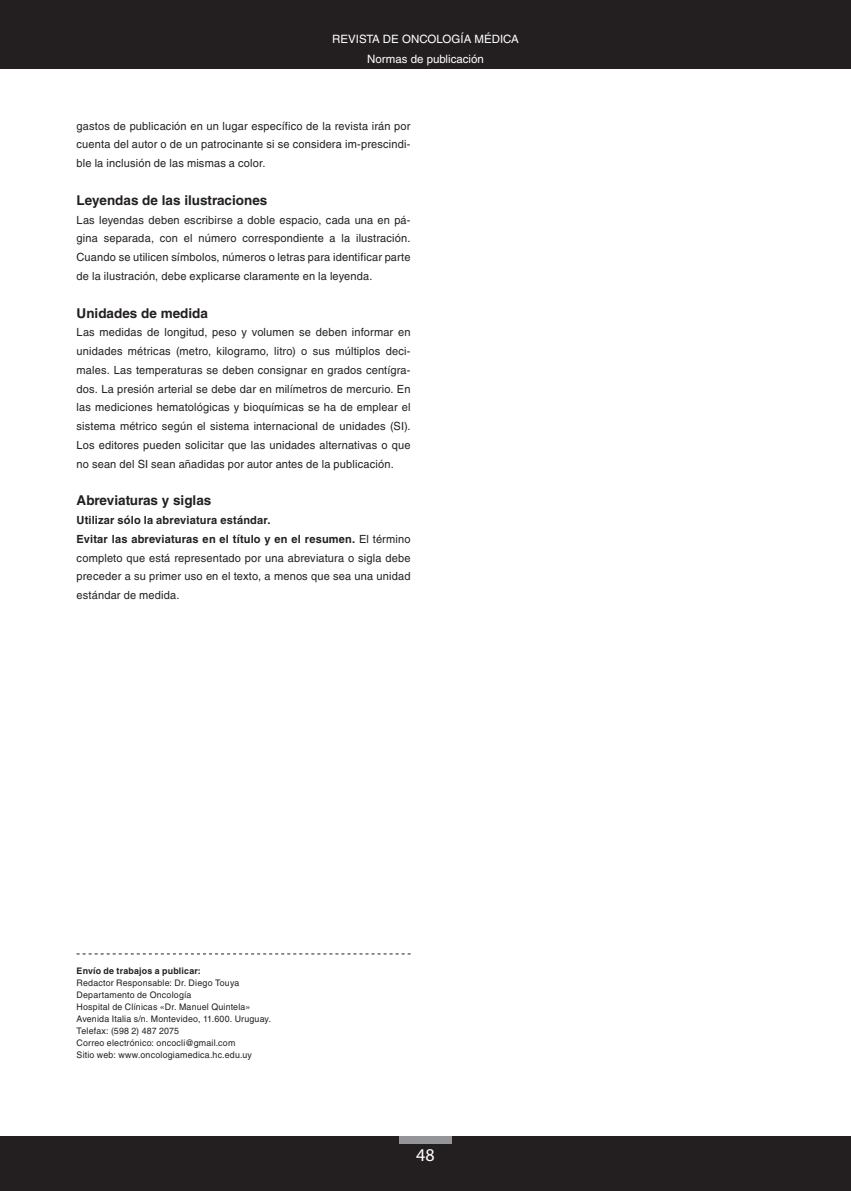
<style>
.page{position:relative;width:851px;height:1191px;background:#fff}
.page>*{position:absolute;margin:0;border:0;box-sizing:border-box;transform-origin:0 0}
.t1{font:18px "Myriad Pro";color:#fff}
.t2{font:700 13.5px "Helvetica LT Std";color:#231f20}
.t3{font:11.55px/19.4px "Helvetica LT Std";color:#fff;text-align:center}
.t4{font:11.25px/18.8px "Helvetica LT Std";letter-spacing:.015em;color:#231f20;text-align:justify}
.t5{font:9px/12px "Helvetica LT Std";letter-spacing:.025em;color:#231f20}
.t6{font:700 9px "Helvetica LT Std";letter-spacing:.02em;color:#231f20}
.s1{font-weight:700}
</style>
<div class="page">
<div style="left:0;top:1135px;width:850px;height:56px;background:#231f20"></div>
<div style="left:399px;top:1135px;width:53px;height:8px;background:#939598"></div>
<div style="left:0;top:0;width:850px;height:69px;background:#231f20"></div>
<hr style="left:850px;top:1135px;width:1px;height:56px;background:#231f20">
<hr style="left:850px;top:0;width:1px;height:69px;background:#231f20">
<svg style="left:77px;top:953px;width:333px;height:1px"></svg>
<p class="t3" style="left:332px;top:30px;width:188px">REVISTA DE ONCOLOGÍA MÉDICA<br>Normas de publicación</p>
<p class="t4" style="left:77px;top:116px;width:335px">gastos de publicación en un lugar específico de la revista irán por cuenta del autor o de un patrocinante si se considera im-prescindi&shy;ble la inclusión de las mismas a color.</p>
<p class="t2" style="left:77px;top:192px;width:192px">Leyendas de las ilustraciones</p>
<p class="t4" style="left:77px;top:210px;width:335px">Las leyendas deben escribirse a doble espacio, cada una en pá&shy;gina separada, con el número correspondiente a la ilustración.<br>Cuando se utilicen símbolos, números o letras para identificar parte de la ilustración, debe explicarse claramente en la leyenda.</p>
<p class="t2" style="left:77px;top:304px;width:133px">Unidades de medida</p>
<p class="t4" style="left:77px;top:323px;width:335px">Las medidas de longitud, peso y volumen se deben informar en unidades métricas (metro, kilogramo, litro) o sus múltiplos deci&shy;males. Las temperaturas se deben consignar en grados centígra&shy;dos. La presión arterial se debe dar en milímetros de mercurio. En las mediciones hematológicas y bioquímicas se ha de emplear el sistema métrico según el sistema internacional de unidades (SI).<br>Los editores pueden solicitar que las unidades alternativas o que no sean del SI sean añadidas por autor antes de la publicación.</p>
<p class="t2" style="left:77px;top:492px;width:136px">Abreviaturas y siglas</p>
<p class="t4" style="left:77px;top:511px;width:335px;text-align:left"><span class="s1">Utilizar sólo la abreviatura estándar.<br>Evitar las abreviaturas en el título y en el resumen.</span> El término completo que está representado por una abreviatura o sigla debe preceder a su primer uso en el texto, a menos que sea una unidad estándar de medida.</p>
<p class="t6" style="left:77px;top:965px;width:126px">Envío de trabajos a publicar:</p>
<p class="t5" style="left:77px;top:976px;width:196px">Redactor Responsable: Dr. Diego Touya Departamento de Oncología<br>Hospital de Clínicas «Dr. Manuel Quintela» Avenida Italia s/n. Montevideo, 11.600. Uruguay.<br>Telefax: (598 2) 487 2075<br>Correo electrónico: oncocli@gmail.com<br>Sitio web: www.oncologiamedica.hc.edu.uy</p>
<h1 class="t1" style="left:416px;top:1143px;width:20px">48</h1>
</div>
